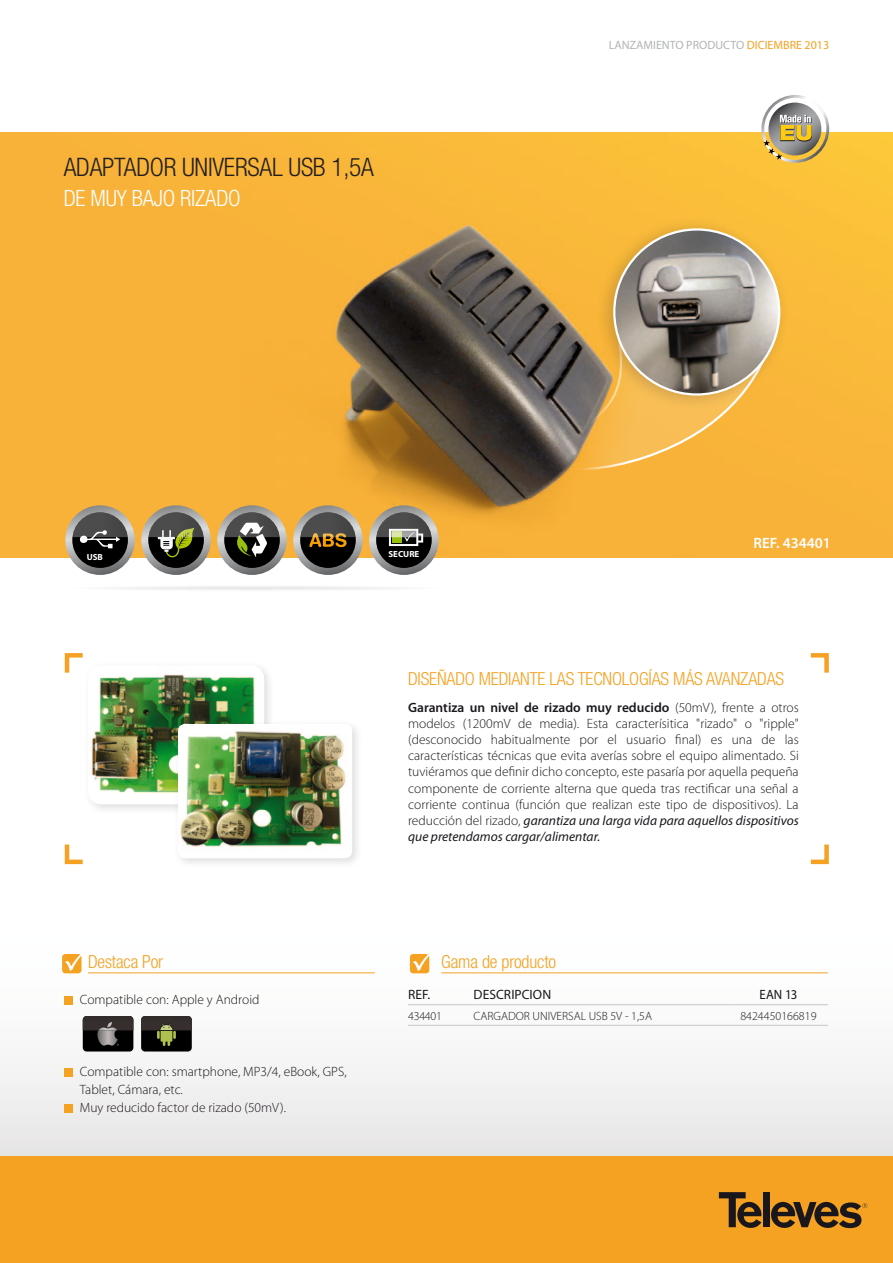
<style>
.page{position:relative;width:893px;height:1263px;background:#fff}
.page>*{position:absolute;margin:0;border:0;box-sizing:border-box;transform-origin:0 0}
.t1{font:300 condensed 25.5px "Helvetica Neue LT Std";letter-spacing:-.01em;color:#231f20}
.t2{font:300 condensed 22.5px "Helvetica Neue LT Std";letter-spacing:-.01em;color:#fff}
.t3{font:300 condensed 18px "Helvetica Neue LT Std";letter-spacing:-.01em;color:#f5a223}
.t4{font:600 15px "Myriad Pro";color:#fff}
.t5{font:300 13.5px/16.2px "Myriad Pro";color:#1a171c;text-align:justify}
.t6{font:13.5px "Myriad Pro";letter-spacing:.005em;color:#1a171c}
.t7{font:13.5px "Myriad Pro";letter-spacing:.005em;color:#1a171c;scale:.95 1}
.t8{font:300 12px "Myriad Pro";color:#1a171c}
.t9{font:12px "Myriad Pro";color:#b2b4b7}
.t10{font:700 8.85px "Myriad Pro";color:#fff}
.s1{color:#f5a223}
.s2{font-weight:600}
.s3{font-weight:400;font-style:italic}
</style>
<div class="page">
<div style="left:0;top:857px;width:893px;height:300px;background:linear-gradient(to bottom,#fff,#ebeaea)"></div>
<div style="left:0;top:1157px;width:893px;height:106px;background:#f5a223"></div>
<svg style="left:719px;top:1192px;width:43px;height:36px"></svg>
<svg style="left:771px;top:1201px;width:96px;height:27px"></svg>
<div style="left:763px;top:1192px;width:6px;height:35px;background:#1a171c"></div>
<svg style="left:64px;top:653px;width:19px;height:20px"></svg>
<svg style="left:810px;top:653px;width:19px;height:20px"></svg>
<svg style="left:63px;top:844px;width:24px;height:22px"></svg>
<svg style="left:806px;top:844px;width:25px;height:22px"></svg>
<div style="left:83px;top:660px;width:193px;height:155px;background:#1a171c;opacity:.15"></div>
<img style="left:88px;top:665px;width:176px;height:139px">
<img style="left:0;top:132px;width:893px;height:425px">
<svg style="left:63px;top:584px;width:384px;height:9px"></svg>
<div style="left:65px;top:996px;width:8px;height:8px;background:#f5a223"></div>
<div style="left:65px;top:1068px;width:8px;height:8px;background:#f5a223"></div>
<div style="left:65px;top:1104px;width:8px;height:8px;background:#f5a223"></div>
<hr style="left:88px;top:972px;width:287px;height:1px;background:#f5a223">
<div style="left:62px;top:954px;width:20px;height:19px;background:#f5a223;border-radius:3px"></div>
<svg style="left:65px;top:949px;width:23px;height:22px"></svg>
<hr style="left:441px;top:972px;width:387px;height:1px;background:#f5a223">
<hr style="left:408px;top:1004px;width:66px;height:1px;background:#c6c7c9">
<hr style="left:474px;top:1004px;width:262px;height:1px;background:#c6c7c9">
<hr style="left:736px;top:1004px;width:92px;height:1px;background:#c6c7c9">
<hr style="left:408px;top:1025px;width:66px;height:1px;background:#c6c7c9">
<hr style="left:474px;top:1025px;width:262px;height:1px;background:#c6c7c9">
<hr style="left:736px;top:1025px;width:92px;height:1px;background:#c6c7c9">
<div style="left:410px;top:954px;width:19px;height:19px;background:#f5a223;border-radius:3px"></div>
<svg style="left:413px;top:949px;width:23px;height:22px"></svg>
<svg style="left:761px;top:95px;width:68px;height:68px"></svg>
<div style="left:83px;top:1016px;width:50px;height:35px;background:#010000;border-radius:4px"></div>
<svg style="left:83px;top:1016px;width:50px;height:30px"></svg>
<div style="left:141px;top:1016px;width:51px;height:35px;background:#010000;border-radius:4px"></div>
<svg style="left:141px;top:1016px;width:51px;height:31px"></svg>
<svg style="left:521px;top:243px;width:262px;height:241px;background:#c0954b"></svg>
<div style="left:595px;top:216px;width:195px;height:195px;background:#1a171c;opacity:.2"></div>
<img style="left:614px;top:229px;width:165px;height:165px;border-radius:82px">
<svg style="left:65px;top:505px;width:70px;height:70px"></svg>
<div style="left:72px;top:512px;width:56px;height:56px;background:#010000;border-radius:50%"></div>
<svg style="left:72px;top:512px;width:56px;height:36px"></svg>
<svg style="left:141px;top:505px;width:70px;height:70px"></svg>
<div style="left:148px;top:512px;width:56px;height:56px;background:#010000;border-radius:50%"></div>
<svg style="left:148px;top:512px;width:56px;height:45px"></svg>
<svg style="left:217px;top:505px;width:70px;height:70px"></svg>
<div style="left:224px;top:512px;width:56px;height:56px;background:#010000;border-radius:50%"></div>
<svg style="left:224px;top:512px;width:56px;height:46px"></svg>
<svg style="left:369px;top:505px;width:70px;height:70px"></svg>
<div style="left:376px;top:512px;width:56px;height:56px;background:#010000;border-radius:50%"></div>
<div style="left:390px;top:530px;width:27px;height:15px;background:#040505"></div>
<div style="left:389px;top:529px;width:29px;height:17px;border:2px solid #fff"></div>
<div style="left:392px;top:531px;width:5px;height:12px;background:#98bf0c"></div>
<div style="left:397px;top:531px;width:5px;height:12px;background:#98bf0c"></div>
<svg style="left:376px;top:512px;width:56px;height:30px;background:#75756a"></svg>
<svg style="left:293px;top:505px;width:70px;height:70px"></svg>
<div style="left:300px;top:512px;width:56px;height:56px;background:#010000;border-radius:50%"></div>
<svg style="left:300px;top:512px;width:56px;height:35px;background:#695c45"></svg>
<div style="left:173px;top:719px;width:190px;height:150px;background:#1a171c;opacity:.15"></div>
<img style="left:178px;top:724px;width:173px;height:134px">
<h1 class="t1" style="left:64px;top:153px;width:312px">ADAPTADOR UNIVERSAL USB 1,5A</h1>
<h2 class="t2" style="left:64px;top:186px;width:178px">DE MUY BAJO RIZADO</h2>
<p class="t10" style="left:87px;top:551px;width:18px">USB</p>
<p class="t10" style="left:389px;top:548px;width:32px">SECURE</p>
<p class="t9" style="left:609px;top:38px;width:222px">LANZAMIENTO PRODUCTO <span class="s1">DICIEMBRE 2013</span></p>
<p class="t4" style="left:753px;top:533px;width:79px">REF. 434401</p>
<h3 class="t3" style="left:408px;top:669px;width:377px">DISEÑADO MEDIANTE LAS TECNOLOGÍAS MÁS AVANZADAS</h3>
<p class="t5" style="left:408px;top:699px;width:392px"><span class="s2">Garantiza un nivel de rizado muy reducido</span> (50mV), frente a otros modelos (1200mV de media). Esta caracterísitica "rizado" o "ripple" (desconocido habitualmente por el usuario final) es una de las características técnicas que evita averías sobre el equipo alimentado. Si tuviéramos que definir dicho concepto, este pasaría por aquella pequeña componente de corriente alterna que queda tras rectificar una señal a corriente continua (función que realizan este tipo de dispositivos). La reducción del rizado, <span class="s3">garantiza una larga vida para aquellos dispositivos que pretendamos cargar/alimentar.</span></p>
<h3 class="t3" style="left:88px;top:952px;width:77px">Destaca Por</h3>
<h3 class="t3" style="left:441px;top:952px;width:116px">Gama de producto</h3>
<p class="t6" style="left:408px;top:986px;width:24px">REF.</p>
<p class="t6" style="left:474px;top:986px;width:79px">DESCRIPCION</p>
<p class="t7" style="left:759px;top:986px;width:41px">EAN 13</p>
<p class="t8" style="left:408px;top:1008px;width:35px">434401</p>
<p class="t8" style="left:474px;top:1008px;width:180px">CARGADOR UNIVERSAL USB 5V - 1,5A</p>
<p class="t8" style="left:740px;top:1008px;width:78px">8424450166819</p>
<p class="t5" style="left:80px;top:991px;width:181px">Compatible con: Apple y Android</p>
<p class="t5" style="left:80px;top:1062px;width:268px;line-height:18px;text-align:left">Compatible con: smartphone, MP3/4, eBook, GPS,<br>Tablet, Cámara, etc.<br>Muy reducido factor de rizado (50mV).</p>
</div>
